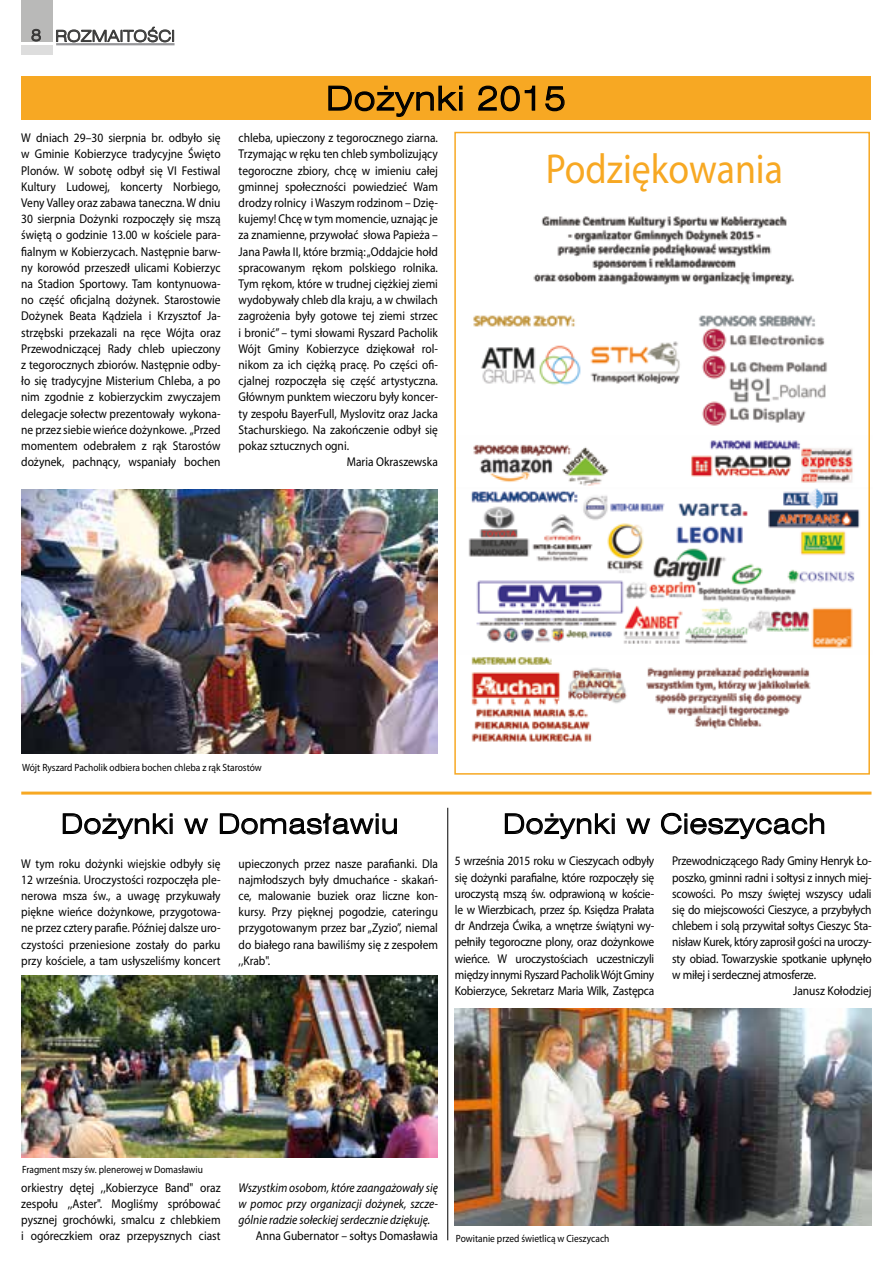
<style>
.page{position:relative;width:893px;height:1263px;background:#fff}
.page>*{position:absolute;margin:0;border:0;box-sizing:border-box;transform-origin:0 0}
.t1{font:42px "Myriad Pro";color:#f7a823;scale:.9 1}
.t2{font:33px "Swis 721 Lt Ex EU";letter-spacing:.03em;color:#000}
.t3{font:27px "Swis 721 Lt Ex EU";letter-spacing:.03em;color:#000}
.t4{font:15.75px "Swis 721 Lt Ex EU";color:#3c3c3b}
.t5{font:12.75px/16.2px "Myriad Pro";color:#000;text-align:justify;scale:.9 1}
.t6{font:12.75px "Myriad Pro";letter-spacing:-.02em;color:#000;scale:.9 1}
.t7{font:italic 12.75px/16.2px "Myriad Pro";color:#000;text-align:justify;scale:.9 1}
.t8{font:10.5px "Myriad Pro";color:#000;scale:.9 1}
.s1{color:#373636}
</style>
<div class="page">
<hr style="left:447px;top:808px;width:1px;height:432px;background:#000">
<div style="left:21px;top:77px;width:850px;height:43px;background:#f7a823"></div>
<svg style="left:328px;top:85px;width:134px;height:32px"></svg>
<div style="left:459px;top:92px;width:3px;height:19px;border:1px solid #000"></div>
<svg style="left:478px;top:85px;width:58px;height:27px"></svg>
<svg style="left:545px;top:86px;width:20px;height:26px"></svg>
<img style="left:468px;top:216px;width:392px;height:526px">
<img style="left:21px;top:489px;width:417px;height:264px">
<svg style="left:62px;top:813px;width:111px;height:27px"></svg>
<div style="left:170px;top:818px;width:3px;height:16px;border:1px solid #000"></div>
<svg style="left:184px;top:818px;width:25px;height:16px"></svg>
<svg style="left:219px;top:813px;width:178px;height:22px"></svg>
<img style="left:21px;top:976px;width:417px;height:182px">
<svg style="left:504px;top:813px;width:111px;height:27px"></svg>
<div style="left:612px;top:818px;width:3px;height:16px;border:1px solid #000"></div>
<svg style="left:626px;top:818px;width:25px;height:16px"></svg>
<svg style="left:661px;top:812px;width:164px;height:28px"></svg>
<img style="left:455px;top:1009px;width:417px;height:217px">
<hr style="left:21px;top:791px;width:850px;height:3px;background:#f7a823">
<div style="left:454px;top:132px;width:416px;height:643px;border:2px solid #f7a823"></div>
<hr style="left:56px;top:43px;width:119px;height:2px;background:#969699">
<svg style="left:56px;top:26px;width:118px;height:17px"></svg>
<div style="left:21px;top:0;width:32px;height:42px;background:#b9b9b8"></div>
<div style="left:21px;top:45px;width:32px;height:10px;background:#ddd"></div>
<svg style="left:31px;top:29px;width:10px;height:13px"></svg>
<p class="t4" style="left:31px;top:27px;width:146px"><span class="s1">8</span> ROZMAITOŚCI</p>
<h2 class="t2" style="left:326px;top:79px;width:241px">Dożynki 2015</h2>
<p class="t5" style="left:21px;top:130px;width:223px">W dniach 29–30 sierpnia br. odbyło się w Gminie Kobierzyce tradycyjne Święto Plonów. W sobotę odbył się VI Festiwal Kultury Ludowej, koncerty Norbiego, Veny Valley oraz zabawa taneczna. W dniu 30 sierpnia Dożynki rozpoczęły się mszą świętą o godzinie 13.00 w kościele para&shy;fialnym w Kobierzycach. Następnie barw&shy;ny korowód przeszedł ulicami Kobierzyc na Stadion Sportowy. Tam kontynuowa&shy;no część oficjalną dożynek. Starostowie Dożynek Beata Kądziela i Krzysztof Ja&shy;strzębski przekazali na ręce Wójta oraz Przewodniczącej Rady chleb upieczony z tegorocznych zbiorów. Następnie odby&shy;ło się tradycyjne Misterium Chleba, a po nim zgodnie z kobierzyckim zwyczajem delegacje sołectw prezentowały wykona&shy;ne przez siebie wieńce dożynkowe. „Przed momentem odebrałem z rąk Starostów dożynek, pachnący, wspaniały bochen</p>
<p class="t5" style="left:239px;top:130px;width:223px">chleba, upieczony z tegorocznego ziarna.</p>
<p class="t5" style="left:239px;top:146px;width:223px">Trzymając w ręku ten chleb symbolizujący</p>
<p class="t5" style="left:239px;top:162px;width:223px">tegoroczne zbiory, chcę w imieniu całej</p>
<p class="t5" style="left:239px;top:178px;width:223px">gminnej społeczności powiedzieć Wam</p>
<p class="t5" style="left:239px;top:194px;width:223px">drodzy rolnicy i Waszym rodzinom – Dzię-</p>
<p class="t5" style="left:239px;top:211px;width:223px">kujemy! Chcę w tym momencie, uznając je</p>
<p class="t5" style="left:239px;top:227px;width:223px">za znamienne, przywołać słowa Papieża –</p>
<p class="t5" style="left:239px;top:243px;width:223px">Jana Pawła II, które brzmią: „Oddajcie hołd</p>
<p class="t5" style="left:239px;top:259px;width:223px">spracowanym rękom polskiego rolnika.</p>
<p class="t5" style="left:239px;top:275px;width:223px">Tym rękom, które w trudnej ciężkiej ziemi</p>
<p class="t5" style="left:239px;top:292px;width:223px">wydobywały chleb dla kraju, a w chwilach</p>
<p class="t5" style="left:239px;top:308px;width:223px">zagrożenia były gotowe tej ziemi strzec</p>
<p class="t5" style="left:239px;top:324px;width:223px">i bronić” – tymi słowami Ryszard Pacholik</p>
<p class="t5" style="left:239px;top:340px;width:223px">Wójt Gminy Kobierzyce dziękował rol-</p>
<p class="t5" style="left:239px;top:356px;width:223px">nikom za ich ciężką pracę. Po części ofi-</p>
<p class="t5" style="left:239px;top:373px;width:223px">cjalnej rozpoczęła się część artystyczna.</p>
<p class="t5" style="left:239px;top:389px;width:223px">Głównym punktem wieczoru były koncer-</p>
<p class="t5" style="left:239px;top:405px;width:223px">ty zespołu BayerFull, Myslovitz oraz Jacka</p>
<p class="t5" style="left:239px;top:421px;width:223px">Stachurskiego. Na zakończenie odbył się</p>
<p class="t5" style="left:239px;top:437px;width:124px">pokaz sztucznych ogni.</p>
<p class="t5" style="left:347px;top:454px;width:103px">Maria Okraszewska</p>
<h1 class="t1" style="left:546px;top:143px;width:265px">Podziękowania</h1>
<p class="t8" style="left:22px;top:761px;width:268px">Wójt Ryszard Pacholik odbiera bochen chleba z rąk Starostów</p>
<h3 class="t3" style="left:61px;top:808px;width:339px">Dożynki w Domasławiu</h3>
<h3 class="t3" style="left:503px;top:808px;width:324px">Dożynki w Cieszycach</h3>
<p class="t5" style="left:21px;top:855px;width:223px">W tym roku dożynki wiejskie odbyły się 12 września. Uroczystości rozpoczęła ple&shy;nerowa msza św., a uwagę przykuwały piękne wieńce dożynkowe, przygotowa&shy;ne przez cztery parafie. Później dalsze uro&shy;czystości przeniesione zostały do parku przy kościele, a tam usłyszeliśmy koncert</p>
<p class="t5" style="left:239px;top:855px;width:223px">upieczonych przez nasze parafianki. Dla najmłodszych były dmuchańce - skakań&shy;ce, malowanie buziek oraz liczne kon&shy;kursy. Przy pięknej pogodzie, cateringu przygotowanym przez bar „Zyzio”, niemal do białego rana bawiliśmy się z zespołem ,,Krab".</p>
<p class="t5" style="left:455px;top:853px;width:223px">5 września 2015 roku w Cieszycach odbyły się dożynki parafialne, które rozpoczęły się uroczystą mszą św. odprawioną w koście&shy;le w Wierzbicach, przez śp. Księdza Prałata dr Andrzeja Ćwika, a wnętrze świątyni wy&shy;pełniły tegoroczne plony, oraz dożynkowe wieńce. W uroczystościach uczestniczyli między innymi Ryszard Pacholik Wójt Gminy Kobierzyce, Sekretarz Maria Wilk, Zastępca</p>
<p class="t6" style="left:672px;top:853px;width:223px">Przewodniczącego Rady Gminy Henryk Ło-</p>
<p class="t6" style="left:672px;top:869px;width:223px">poszko, gminni radni i sołtysi z innych miej-</p>
<p class="t6" style="left:672px;top:886px;width:223px">scowości. Po mszy świętej wszyscy udali</p>
<p class="t6" style="left:672px;top:902px;width:223px">się do miejscowości Cieszyce, a przybyłych</p>
<p class="t6" style="left:672px;top:918px;width:223px">chlebem i solą przywitał sołtys Cieszyc Sta-</p>
<p class="t6" style="left:672px;top:934px;width:223px">nisław Kurek, który zaprosił gości na uroczy-</p>
<p class="t6" style="left:672px;top:950px;width:223px">sty obiad. Towarzyskie spotkanie upłynęło</p>
<p class="t6" style="left:672px;top:967px;width:161px">w miłej i serdecznej atmosferze.</p>
<p class="t5" style="left:793px;top:982px;width:89px">Janusz Kołodziej</p>
<p class="t8" style="left:22px;top:1163px;width:203px">Fragment mszy św. plenerowej w Domasławiu</p>
<p class="t5" style="left:21px;top:1179px;width:223px">orkiestry dętej ,,Kobierzyce Band" oraz zespołu ,,Aster". Mogliśmy spróbować pysznej grochówki, smalcu z chlebkiem i ogóreczkiem oraz przepysznych ciast</p>
<p class="t7" style="left:239px;top:1179px;width:223px">Wszystkim osobom, które zaangażowały się w pomoc przy organizacji dożynek, szcze&shy;gólnie radzie sołeckiej serdecznie dziękuję.</p>
<p class="t5" style="left:256px;top:1227px;width:204px">Anna Gubernator – sołtys Domasławia</p>
<p class="t8" style="left:456px;top:1232px;width:172px">Powitanie przed świetlicą w Cieszycach</p>
</div>
